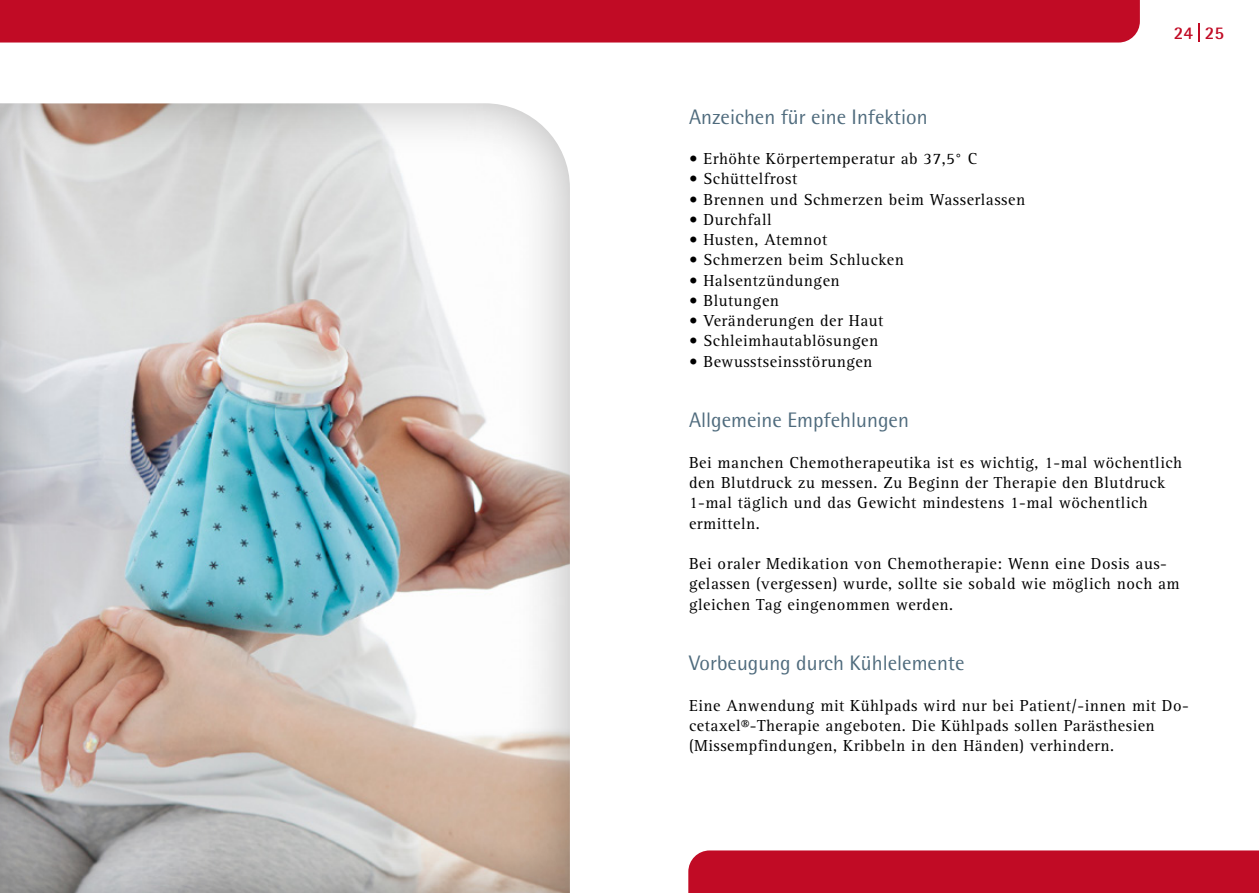
<style>
.page{position:relative;width:1259px;height:893px;background:#fff}
.page>*{position:absolute;margin:0;border:0;box-sizing:border-box;transform-origin:0 0}
.t1{font:21px "Rotis Semi Sans Pro";color:#4f6b7d}
.t2{font:700 18px "Rotis Semi Sans Pro";color:#c10b25}
.t3{font:16.5px/20.2px "Rotis Serif Pro";letter-spacing:.03em;color:#000}
</style>
<div class="page">
<div style="left:0;top:0;width:1140px;height:43px;background:#c10b25"></div>
<div style="left:688px;top:850px;width:571px;height:43px;background:#c10b25"></div>
<svg style="left:1198px;top:24px;width:2px;height:18px"></svg>
<div style="left:0;top:103px;width:582px;height:790px;background:#706f6f;opacity:.5"></div>
<p class="t1" style="left:689px;top:104px;width:240px">Anzeichen für eine Infektion</p>
<p class="t3" style="left:689px;top:148px;width:290px">• Erhöhte Körpertemperatur ab 37,5° C</p>
<p class="t3" style="left:689px;top:169px;width:110px">• Schüttelfrost</p>
<p class="t3" style="left:689px;top:189px;width:338px">• Brennen und Schmerzen beim Wasserlassen</p>
<p class="t3" style="left:689px;top:209px;width:84px">• Durchfall</p>
<p class="t3" style="left:689px;top:229px;width:140px">• Husten, Atemnot</p>
<p class="t3" style="left:689px;top:250px;width:216px">• Schmerzen beim Schlucken</p>
<p class="t3" style="left:689px;top:270px;width:152px">• Halsentzündungen</p>
<p class="t3" style="left:689px;top:290px;width:91px">• Blutungen</p>
<p class="t3" style="left:689px;top:310px;width:196px">• Veränderungen der Haut</p>
<p class="t3" style="left:689px;top:331px;width:191px">• Schleimhautablösungen</p>
<p class="t3" style="left:689px;top:351px;width:185px">• Bewusstseinsstörungen</p>
<p class="t2" style="left:1173px;top:22px;width:52px">24 25</p>
<p class="t1" style="left:689px;top:408px;width:221px">Allgemeine Empfehlungen</p>
<p class="t3" style="left:689px;top:452px;width:494px">Bei manchen Chemotherapeutika ist es wichtig, 1-mal wöchentlich den Blutdruck zu messen. Zu Beginn der Therapie den Blutdruck 1-mal täglich und das Gewicht mindestens 1-mal wöchentlich ermitteln.</p>
<p class="t3" style="left:689px;top:553px;width:492px">Bei oraler Medikation von Chemotherapie: Wenn eine Dosis aus&shy;gelassen (vergessen) wurde, sollte sie sobald wie möglich noch am gleichen Tag eingenommen werden.</p>
<p class="t1" style="left:689px;top:651px;width:277px">Vorbeugung durch Kühlelemente</p>
<p class="t3" style="left:689px;top:695px;width:501px">Eine Anwendung mit Kühlpads wird nur bei Patient/-innen mit Do&shy;cetaxel®-Therapie angeboten. Die Kühlpads sollen Parästhesien (Missempfindungen, Kribbeln in den Händen) verhindern.</p>
</div>
